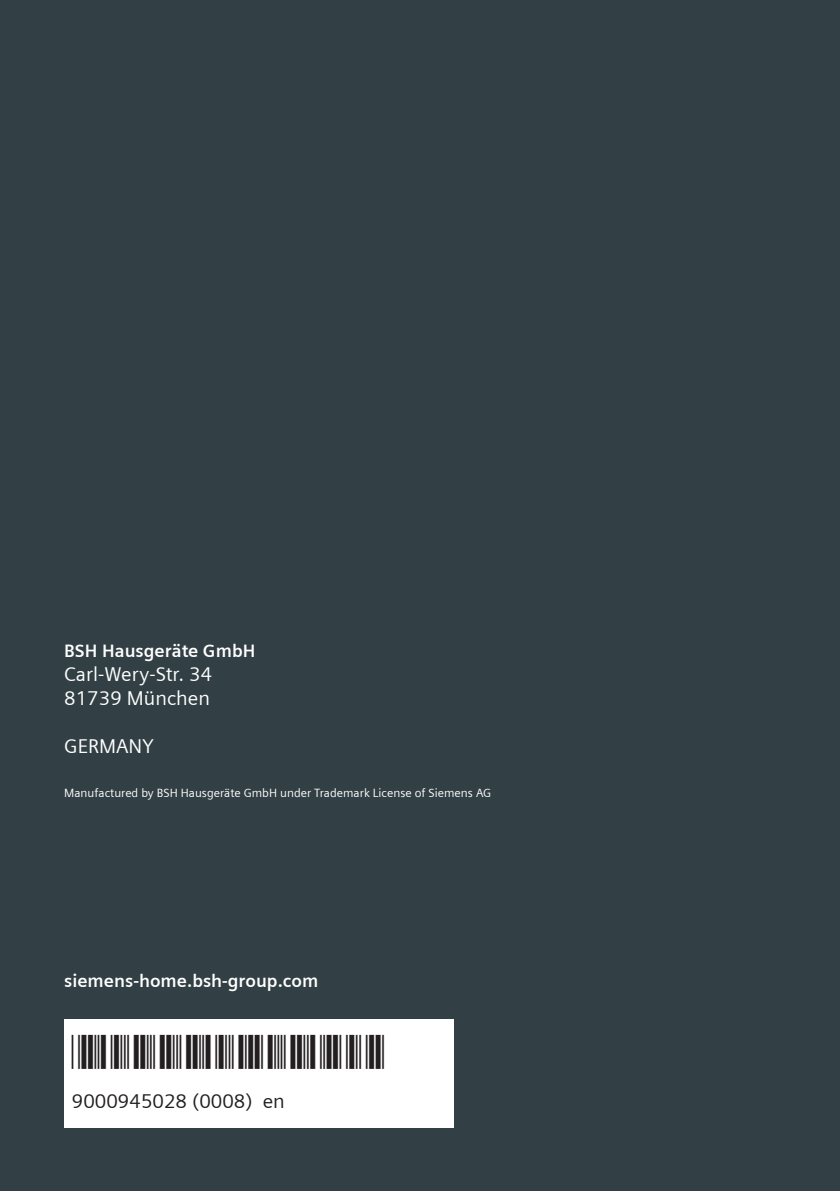
<style>
.page{position:relative;width:840px;height:1191px;background:#fff}
.page>*{position:absolute;margin:0;border:0;box-sizing:border-box;transform-origin:0 0}
.t1{font:20px/24px "Siemens Sans";color:#fff}
.t2{font:20px "Siemens Sans";color:#231f20}
.t3{font:700 18px "Siemens Sans";color:#fff}
.t4{font:12px "Siemens Sans";color:#fff}
</style>
<div class="page">
<div style="left:0;top:0;width:839px;height:1191px;background:#323f44"></div>
<div style="left:64px;top:1019px;width:390px;height:108px;background:#fff"></div>
<h2 class="t3" style="left:64px;top:641px;width:193px">BSH Hausgeräte GmbH</h2>
<h1 class="t1" style="left:64px;top:662px;width:149px">Carl-Wery-Str. 34<br>81739 München</h1>
<h1 class="t1" style="left:64px;top:734px;width:91px">GERMANY</h1>
<p class="t4" style="left:64px;top:786px;width:428px">Manufactured by BSH Hausgeräte GmbH under Trademark License of Siemens AG</p>
<h2 class="t3" style="left:64px;top:970px;width:255px">siemens-home.bsh-group.com</h2>
<h1 class="t2" style="left:72px;top:1090px;width:214px">9000945028 (0008) en</h1>
</div>
